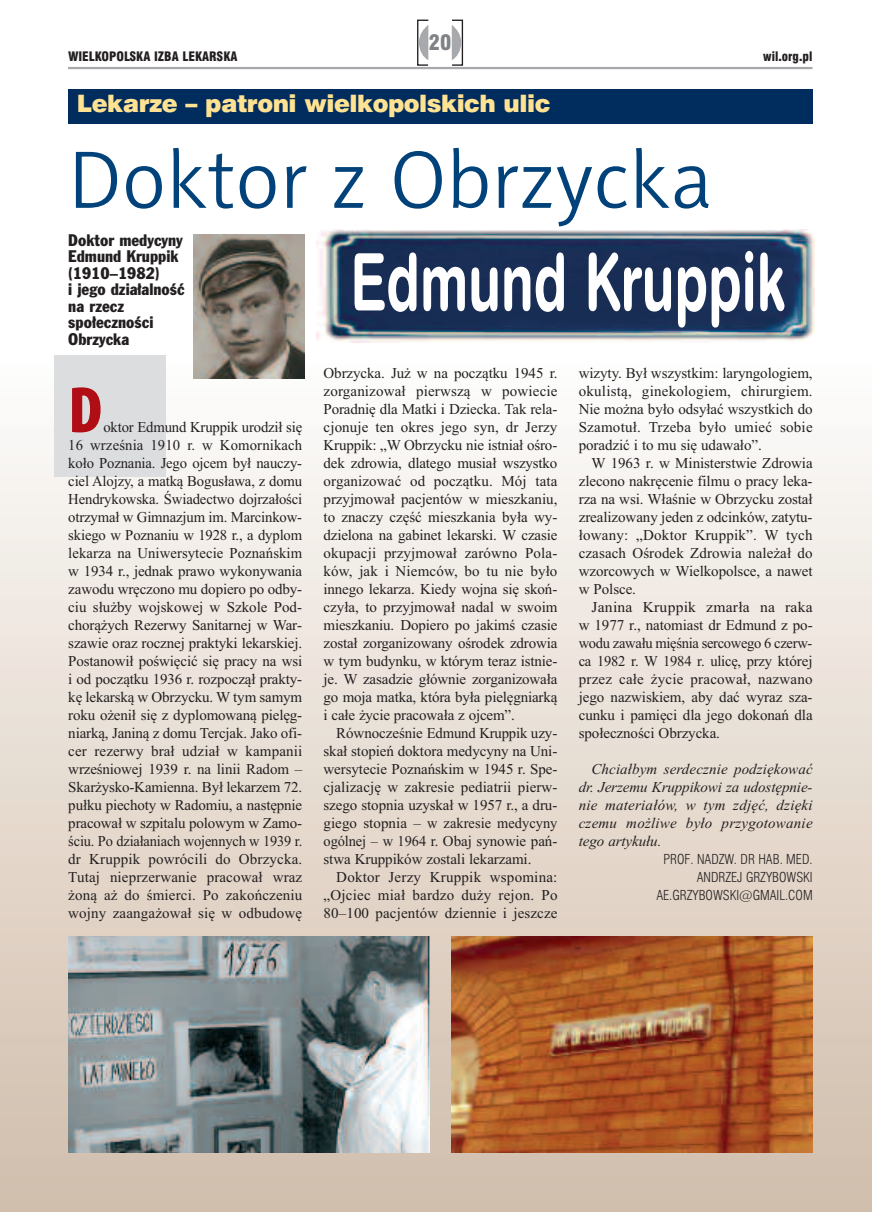
<style>
.page{position:relative;width:872px;height:1212px;background:#fff}
.page>*{position:absolute;margin:0;border:0;box-sizing:border-box;transform-origin:0 0}
.t1{font:82.5px "Naomi Sans EFNTT Light";color:#004279}
.t2{font:79.5px "Swis 721 Bd Rnd EU";color:#fff;scale:.69 1}
.t3{font:900 condensed 66px "Myriad Pro";color:#b00d15}
.t4{font:24px "Swis 721 Blk EU";letter-spacing:-.02em;color:#ffe292}
.t5{font:21px "Swis 721 Blk Cn EU";color:#808285}
.t6{font:16.5px/16.5px "Frank Goth Cn EU";color:#231f20}
.t7{font:15px/18px "Times New Roman";letter-spacing:-.005em;color:#231f20;text-align:justify}
.t8{font:15px/18px "Times New Roman";letter-spacing:-.005em;color:#231f20;text-align:justify;scale:1.04 1}
.t9{font:italic 15px/18px "Times New Roman";letter-spacing:.015em;color:#231f20;text-align:justify}
.t10{font:13.5px/18px "Swis 721 Lt Cn EU";color:#231f20;text-align:right}
.t11{font:12.75px "Swis 721 Blk Cn EU";color:#231f20}
</style>
<div class="page">
<svg style="left:417px;top:20px;width:46px;height:46px"></svg>
<hr style="left:68px;top:67px;width:744px;height:2px;background:#a8a9ad">
<div style="left:0;top:360px;width:872px;height:852px;background:linear-gradient(to bottom,#fdfdfb,#d0bba8)"></div>
<div style="left:54px;top:356px;width:112px;height:121px;background:#dcdddf"></div>
<div style="left:68px;top:89px;width:744px;height:34px;background:#002d5e"></div>
<img style="left:316px;top:230px;width:498px;height:112px">
<img style="left:193px;top:234px;width:111px;height:144px">
<img style="left:68px;top:936px;width:361px;height:216px">
<img style="left:451px;top:936px;width:361px;height:216px">
<h3 class="t5" style="left:429px;top:30px;width:24px">20</h3>
<p class="t11" style="left:68px;top:48px;width:171px">WIELKOPOLSKA IZBA LEKARSKA</p>
<p class="t11" style="left:763px;top:48px;width:51px">wil.org.pl</p>
<h3 class="t4" style="left:77px;top:89px;width:475px">Lekarze – patroni wielkopolskich ulic</h3>
<h1 class="t1" style="left:68px;top:133px;width:645px">Doktor z Obrzycka</h1>
<h2 class="t2" style="left:350px;top:234px;width:634px">Edmund Kruppik</h2>
<p class="t6" style="left:68px;top:232px;width:118px">Doktor medycyny<br>Edmund Kruppik (1910–1982)<br>i jego działalność na rzecz społeczności<br>Obrzycka</p>
<h3 class="t3" style="left:68px;top:387px;width:35px">D</h3>
<p class="t7" style="left:68px;top:418px;width:235px;text-indent:35px">oktor Edmund Kruppik urodził się 16 września 1910 r. w Komornikach koło Poznania. Jego ojcem był nauczy&shy;ciel Alojzy, a matką Bogusława, z domu Hendrykowska. Świadectwo dojrzałości otrzymał w Gimnazjum im. Marcinkow&shy;skiego w Poznaniu w 1928 r., a dyplom lekarza na Uniwersytecie Poznańskim w 1934 r., jednak prawo wykonywania zawodu wręczono mu dopiero po odby&shy;ciu służby wojskowej w Szkole Pod&shy;chorążych Rezerwy Sanitarnej w War&shy;szawie oraz rocznej praktyki lekarskiej.<br>Postanowił poświęcić się pracy na wsi i od początku 1936 r. rozpoczął prakty&shy;kę lekarską w Obrzycku. W tym samym roku ożenił się z dyplomowaną pielęg&shy;niarką, Janiną z domu Tercjak. Jako ofi&shy;cer rezerwy brał udział w kampanii wrześniowej 1939 r. na linii Radom – Skarżysko-Kamienna. Był lekarzem 72. pułku piechoty w Radomiu, a następnie pracował w szpitalu polowym w Zamo&shy;ściu. Po działaniach wojennych w 1939 r. dr Kruppik powrócili do Obrzycka.<br>Tutaj nieprzerwanie pracował wraz żoną aż do śmierci. Po zakończeniu wojny zaangażował się w odbudowę</p>
<p class="t7" style="left:323px;top:364px;width:235px">Obrzycka. Już w na początku 1945 r. zorganizował pierwszą w powiecie Poradnię dla Matki i Dziecka. Tak rela&shy;cjonuje ten okres jego syn, dr Jerzy Kruppik: „W Obrzycku nie istniał ośro&shy;dek zdrowia, dlatego musiał wszystko organizować od początku. Mój tata przyjmował pacjentów w mieszkaniu, to znaczy część mieszkania była wy&shy;dzielona na gabinet lekarski. W czasie okupacji przyjmował zarówno Pola&shy;ków, jak i Niemców, bo tu nie było innego lekarza. Kiedy wojna się skoń&shy;czyła, to przyjmował nadal w swoim mieszkaniu. Dopiero po jakimś czasie został zorganizowany ośrodek zdrowia w tym budynku, w którym teraz istnie&shy;je. W zasadzie głównie zorganizowała go moja matka, która była pielęgniarką i całe życie pracowała z ojcem”.</p>
<p class="t7" style="left:323px;top:724px;width:235px;text-indent:13px">Równocześnie Edmund Kruppik uzy&shy;skał stopień doktora medycyny na Uni&shy;wersytecie Poznańskim w 1945 r. Spe&shy;cjalizację w zakresie pediatrii pierw&shy;szego stopnia uzyskał w 1957 r., a dru&shy;giego stopnia – w zakresie medycyny ogólnej – w 1964 r. Obaj synowie pań&shy;stwa Kruppików zostali lekarzami.</p>
<p class="t7" style="left:323px;top:868px;width:235px;text-indent:13px">Doktor Jerzy Kruppik wspomina: „Ojciec miał bardzo duży rejon. Po 80–100 pacjentów dziennie i jeszcze</p>
<p class="t7" style="left:579px;top:364px;width:235px">wizyty. Był wszystkim: laryngologiem, okulistą, ginekologiem, chirurgiem.<br>Nie można było odsyłać wszystkich do Szamotuł. Trzeba było umieć sobie poradzić i to mu się udawało”.</p>
<p class="t7" style="left:579px;top:454px;width:235px;text-indent:13px">W 1963 r. w Ministerstwie Zdrowia zlecono nakręcenie filmu o pracy leka&shy;rza na wsi. Właśnie w Obrzycku został zrealizowany jeden z odcinków, zatytu&shy;łowany: „Doktor Kruppik”. W tych czasach Ośrodek Zdrowia należał do wzorcowych w Wielkopolsce, a nawet w Polsce.</p>
<p class="t8" style="left:579px;top:598px;width:226px;text-indent:13px">Janina Kruppik zmarła na raka w 1977 r., natomiast dr Edmund z po&shy;wodu zawału mięśnia sercowego 6 czerw&shy;ca 1982 r. W 1984 r. ulicę, przy której przez całe życie pracował, nazwano jego nazwiskiem, aby dać wyraz sza&shy;cunku i pamięci dla jego dokonań dla społeczności Obrzycka.</p>
<p class="t9" style="left:579px;top:760px;width:235px;text-indent:13px">Chciałbym serdecznie podziękować dr. Jerzemu Kruppikowi za udostępnie&shy;nie materiałów, w tym zdjęć, dzięki czemu możliwe było przygotowanie tego artykułu.</p>
<p class="t10" style="left:656px;top:850px;width:158px">PROF. NADZW. DR HAB. MED.<br>ANDRZEJ GRZYBOWSKI<br>AE.GRZYBOWSKI@GMAIL.COM</p>
</div>
